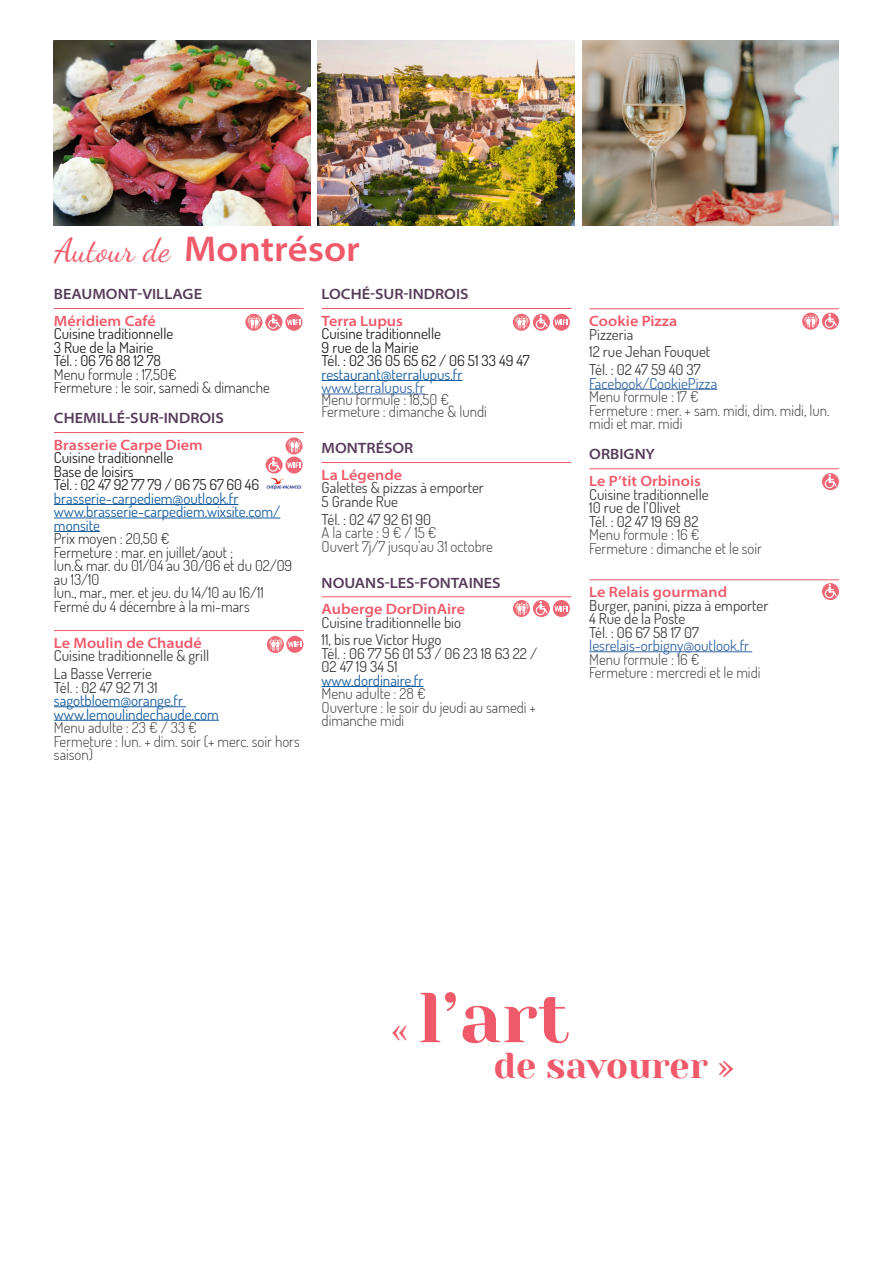
<style>
.page{position:relative;width:893px;height:1263px;background:#fff}
.page>*{position:absolute;margin:0;border:0;box-sizing:border-box;transform-origin:0 0}
.t1{font:70.5px "Yeseva One";color:#f05969}
.t2{font:36px "Myriad Variable Concept";color:#f05969}
.t3{font:36px "Yeseva One";color:#f05969}
.Infos{font:300 15px/13.5px "Dosis";color:#3e3e3f}
.adresse{font:15px "Dosis";color:#3e3e3f}
.Infos-2{font:300 15px/13.5px "Dosis";color:#231f20}
.adresse-2{font:15px/13.5px "Dosis";color:#175d9e}
.adresse-3{font:15px "Dosis";color:#231f20}
.Type_cuisine{font:15px/13.5px "Dosis";color:#3e3e3f}
.Nom_resto_Loches{font:15px "Myriad Variable Concept";color:#f05969}
.NOM_VILLE{font:15px "Myriad Variable Concept";color:#573c5a}
.Nom_resto_Loches-2{font:15px/13.5px "Dosis";color:#231f20}
.adresse-4{font:15px "Dosis";color:#3667a4}
.Infos-3{font:15px "Myriad Variable Concept";color:#573c5a}
.s1{font-family:"Dancing Script OT";font-size:33px}
.s2{font-family:"Myriad Variable Concept";color:#f05969}
.s3{font-family:"Minion Pro";font-size:40.5px}
</style>
<div class="page">
<hr style="left:54px;top:308px;width:250px;height:1px;background:#f05969">
<hr style="left:54px;top:432px;width:250px;height:1px;background:#f05969">
<hr style="left:54px;top:504px;width:184px;height:1px;background:#175d9e">
<hr style="left:54px;top:518px;width:226px;height:1px;background:#175d9e">
<hr style="left:54px;top:531px;width:46px;height:1px;background:#175d9e">
<hr style="left:54px;top:630px;width:250px;height:1px;background:#f05969">
<hr style="left:54px;top:706px;width:132px;height:1px;background:#175d9e">
<hr style="left:54px;top:720px;width:165px;height:1px;background:#175d9e">
<hr style="left:322px;top:308px;width:249px;height:1px;background:#f05969">
<hr style="left:322px;top:380px;width:140px;height:1px;background:#175d9e">
<hr style="left:322px;top:394px;width:103px;height:1px;background:#3667a4">
<hr style="left:322px;top:462px;width:249px;height:1px;background:#f05969">
<hr style="left:322px;top:596px;width:249px;height:1px;background:#f05969">
<hr style="left:322px;top:686px;width:101px;height:1px;background:#175d9e">
<hr style="left:589px;top:308px;width:250px;height:1px;background:#f05969">
<hr style="left:589px;top:389px;width:128px;height:1px;background:#3667a4">
<hr style="left:589px;top:468px;width:250px;height:1px;background:#f05969">
<hr style="left:589px;top:579px;width:250px;height:1px;background:#f05969">
<hr style="left:589px;top:651px;width:163px;height:1px;background:#3667a4">
<img style="left:54px;top:41px;width:257px;height:184px">
<img style="left:318px;top:41px;width:257px;height:184px">
<img style="left:582px;top:41px;width:257px;height:184px">
<svg style="left:286px;top:636px;width:17px;height:17px"></svg>
<div style="left:267px;top:636px;width:17px;height:17px;background:#f16675;border-radius:50%"></div>
<svg style="left:269px;top:638px;width:32px;height:13px"></svg>
<div style="left:822px;top:313px;width:17px;height:17px;background:#f16675;border-radius:50%"></div>
<svg style="left:824px;top:314px;width:13px;height:14px"></svg>
<svg style="left:802px;top:313px;width:17px;height:17px"></svg>
<svg style="left:804px;top:315px;width:14px;height:13px"></svg>
<div style="left:822px;top:473px;width:17px;height:17px;background:#f16675;border-radius:50%"></div>
<svg style="left:824px;top:474px;width:13px;height:15px"></svg>
<div style="left:286px;top:457px;width:17px;height:17px;background:#f16675;border-radius:50%"></div>
<svg style="left:287px;top:462px;width:13px;height:6px"></svg>
<svg style="left:285px;top:437px;width:18px;height:17px"></svg>
<svg style="left:287px;top:440px;width:14px;height:12px"></svg>
<svg style="left:266px;top:457px;width:17px;height:17px"></svg>
<svg style="left:268px;top:457px;width:12px;height:15px"></svg>
<img style="left:266px;top:477px;width:36px;height:13px">
<svg style="left:553px;top:600px;width:17px;height:17px"></svg>
<svg style="left:554px;top:606px;width:14px;height:5px"></svg>
<div style="left:513px;top:600px;width:17px;height:17px;background:#f16675;border-radius:50%"></div>
<svg style="left:515px;top:602px;width:14px;height:13px"></svg>
<div style="left:533px;top:600px;width:17px;height:17px;background:#f16675;border-radius:50%"></div>
<svg style="left:535px;top:601px;width:13px;height:15px"></svg>
<div style="left:822px;top:583px;width:17px;height:17px;background:#f16675;border-radius:50%"></div>
<svg style="left:824px;top:584px;width:13px;height:15px"></svg>
<svg style="left:285px;top:314px;width:17px;height:17px"></svg>
<svg style="left:287px;top:320px;width:13px;height:5px"></svg>
<svg style="left:245px;top:314px;width:17px;height:17px"></svg>
<svg style="left:247px;top:316px;width:14px;height:13px"></svg>
<svg style="left:265px;top:314px;width:17px;height:17px"></svg>
<svg style="left:268px;top:315px;width:12px;height:14px"></svg>
<svg style="left:553px;top:314px;width:17px;height:17px"></svg>
<svg style="left:554px;top:320px;width:14px;height:5px"></svg>
<div style="left:513px;top:314px;width:17px;height:17px;background:#f16675;border-radius:50%"></div>
<svg style="left:515px;top:316px;width:14px;height:13px"></svg>
<div style="left:533px;top:314px;width:17px;height:17px;background:#f16675;border-radius:50%"></div>
<svg style="left:535px;top:315px;width:13px;height:14px"></svg>
<p class="t2" style="left:55px;top:228px;width:307px"><span class="s1">Autour de</span> Montrésor</p>
<p class="NOM_VILLE" style="left:54px;top:286px;width:150px">BEAUMONT-VILLAGE</p>
<p class="Nom_resto_Loches-2" style="left:54px;top:313px;width:121px"><span class="s2">Méridiem Café<br></span>Cuisine traditionnelle</p>
<p class="adresse-3" style="left:54px;top:338px;width:101px">3 Rue de la Mairie</p>
<p class="adresse-3" style="left:54px;top:351px;width:108px">Tél. : 06 76 88 12 78</p>
<p class="Infos-2" style="left:54px;top:367px;width:124px">Menu formule : 17,50€</p>
<p class="Infos-2" style="left:54px;top:381px;width:217px">Fermeture : le soir, samedi &amp; dimanche</p>
<p class="NOM_VILLE" style="left:54px;top:410px;width:171px">CHEMILLÉ-SUR-INDROIS</p>
<p class="Nom_resto_Loches-2" style="left:54px;top:437px;width:150px"><span class="s2">Brasserie Carpe Diem<br></span>Cuisine traditionnelle</p>
<p class="adresse-3" style="left:54px;top:462px;width:81px">Base de loisirs</p>
<p class="adresse-3" style="left:54px;top:475px;width:207px">Tél. : 02 47 92 77 79 / 06 75 67 60 46</p>
<p class="adresse-2" style="left:54px;top:491px;width:228px">brasserie-carpediem@outlook.fr www.brasserie-carpediem.wixsite.com/ monsite</p>
<p class="Infos-2" style="left:54px;top:532px;width:117px">Prix moyen : 20,50 €</p>
<p class="Infos-2" style="left:54px;top:545px;width:181px">Fermeture : mar. en juillet/aout ;</p>
<p class="Infos-2" style="left:54px;top:559px;width:240px">lun.&amp; mar. du 01/04 au 30/06 et du 02/09 au 13/10</p>
<p class="Infos-2" style="left:54px;top:586px;width:211px">lun., mar., mer. et jeu. du 14/10 au 16/11</p>
<p class="Infos-2" style="left:54px;top:599px;width:197px">Fermé du 4 décembre à la mi-mars</p>
<p class="Nom_resto_Loches" style="left:54px;top:634px;width:149px">Le Moulin de Chaudé</p>
<p class="Type_cuisine" style="left:54px;top:649px;width:157px">Cuisine traditionnelle &amp; grill</p>
<p class="adresse" style="left:54px;top:664px;width:99px">La Basse Verrerie</p>
<p class="adresse" style="left:54px;top:677px;width:105px">Tél. : 02 47 92 71 31</p>
<p class="adresse-2" style="left:54px;top:693px;width:131px">sagotbloem@orange.fr</p>
<p class="adresse-2" style="left:54px;top:707px;width:166px">www.lemoulindechaude.com</p>
<p class="Infos" style="left:54px;top:720px;width:144px">Menu adulte : 23 € / 33 €</p>
<p class="Infos" style="left:54px;top:734px;width:247px">Fermeture : lun. + dim. soir (+ merc. soir hors saison)</p>
<p class="NOM_VILLE" style="left:322px;top:286px;width:148px">LOCHÉ-SUR-INDROIS</p>
<p class="Nom_resto_Loches" style="left:322px;top:312px;width:83px">Terra Lupus</p>
<p class="adresse-3" style="left:322px;top:324px;width:121px">Cuisine traditionnelle</p>
<p class="adresse-3" style="left:322px;top:338px;width:98px">9 rue de la Mairie</p>
<p class="adresse-3" style="left:322px;top:351px;width:210px">Tél. : 02 36 05 65 62 / 06 51 33 49 47</p>
<p class="adresse-2" style="left:322px;top:367px;width:142px">restaurant@terralupus.fr</p>
<p class="adresse-4" style="left:322px;top:378px;width:105px">www.terralupus.fr</p>
<p class="Infos" style="left:322px;top:393px;width:129px">Menu formule : 18,50 €</p>
<p class="Infos" style="left:322px;top:405px;width:167px">Fermeture : dimanche &amp; lundi</p>
<p class="NOM_VILLE" style="left:322px;top:440px;width:93px">MONTRÉSOR</p>
<p class="Nom_resto_Loches" style="left:322px;top:466px;width:82px">La Légende</p>
<p class="Type_cuisine" style="left:322px;top:481px;width:164px">Galettes &amp; pizzas à emporter<br>5 Grande Rue</p>
<p class="adresse" style="left:322px;top:509px;width:111px">Tél. : 02 47 92 61 90</p>
<p class="Infos" style="left:322px;top:525px;width:116px">A la carte : 9 € / 15 €</p>
<p class="Infos" style="left:322px;top:539px;width:173px">Ouvert 7j/7 jusqu’au 31 octobre</p>
<p class="NOM_VILLE" style="left:322px;top:574px;width:181px">NOUANS-LES-FONTAINES</p>
<p class="Nom_resto_Loches" style="left:322px;top:600px;width:145px">Auberge DorDinAire</p>
<p class="Type_cuisine" style="left:322px;top:615px;width:141px">Cuisine traditionnelle bio</p>
<p class="adresse" style="left:322px;top:630px;width:121px">11, bis rue Victor Hugo</p>
<p class="adresse" style="left:322px;top:644px;width:217px">Tél. : 06 77 56 01 53 / 06 23 18 63 22 /</p>
<p class="adresse" style="left:322px;top:657px;width:78px">02 47 19 34 51</p>
<p class="adresse-2" style="left:322px;top:673px;width:103px">www.dordinaire.fr</p>
<p class="Infos" style="left:322px;top:687px;width:216px">Menu adulte : 28 €<br>Ouverture : le soir du jeudi au samedi + dimanche midi</p>
<p class="Nom_resto_Loches" style="left:589px;top:312px;width:90px">Cookie Pizza</p>
<p class="Type_cuisine" style="left:589px;top:327px;width:45px">Pizzeria</p>
<p class="Type_cuisine" style="left:589px;top:345px;width:123px">12 rue Jehan Fouquet</p>
<p class="adresse" style="left:589px;top:360px;width:113px">Tél. : 02 47 59 40 37</p>
<p class="adresse-4" style="left:589px;top:373px;width:129px">Facebook/CookiePizza</p>
<p class="Infos" style="left:589px;top:389px;width:111px">Menu formule : 17 €</p>
<p class="Infos" style="left:589px;top:403px;width:242px">Fermeture : mer. + sam. midi, dim. midi, lun. midi et mar. midi</p>
<p class="Infos-3" style="left:589px;top:445px;width:67px">ORBIGNY</p>
<p class="Nom_resto_Loches" style="left:589px;top:472px;width:113px">Le P’tit Orbinois</p>
<p class="adresse" style="left:589px;top:484px;width:121px">Cuisine traditionnelle</p>
<p class="adresse" style="left:589px;top:498px;width:93px">10 rue de l’Olivet</p>
<p class="adresse" style="left:589px;top:511px;width:111px">Tél. : 02 47 19 69 82</p>
<p class="Infos" style="left:589px;top:527px;width:174px">Menu formule : 16 €<br>Fermeture : dimanche et le soir</p>
<p class="Nom_resto_Loches" style="left:589px;top:583px;width:139px">Le Relais gourmand</p>
<p class="adresse" style="left:589px;top:595px;width:181px">Burger, panini, pizza à emporter</p>
<p class="adresse" style="left:589px;top:609px;width:98px">4 Rue de la Poste</p>
<p class="adresse" style="left:589px;top:622px;width:111px">Tél. : 06 67 58 17 07</p>
<p class="adresse-4" style="left:589px;top:636px;width:161px">lesrelais-orbigny@outlook.fr</p>
<p class="Infos" style="left:589px;top:652px;width:173px">Menu formule : 16 €<br>Fermeture : mercredi et le midi</p>
<p class="t1" style="left:391px;top:966px;width:181px"><span class="s3">«</span> l’art</p>
<p class="t3" style="left:494px;top:1039px;width:242px">de savourer »</p>
</div>
